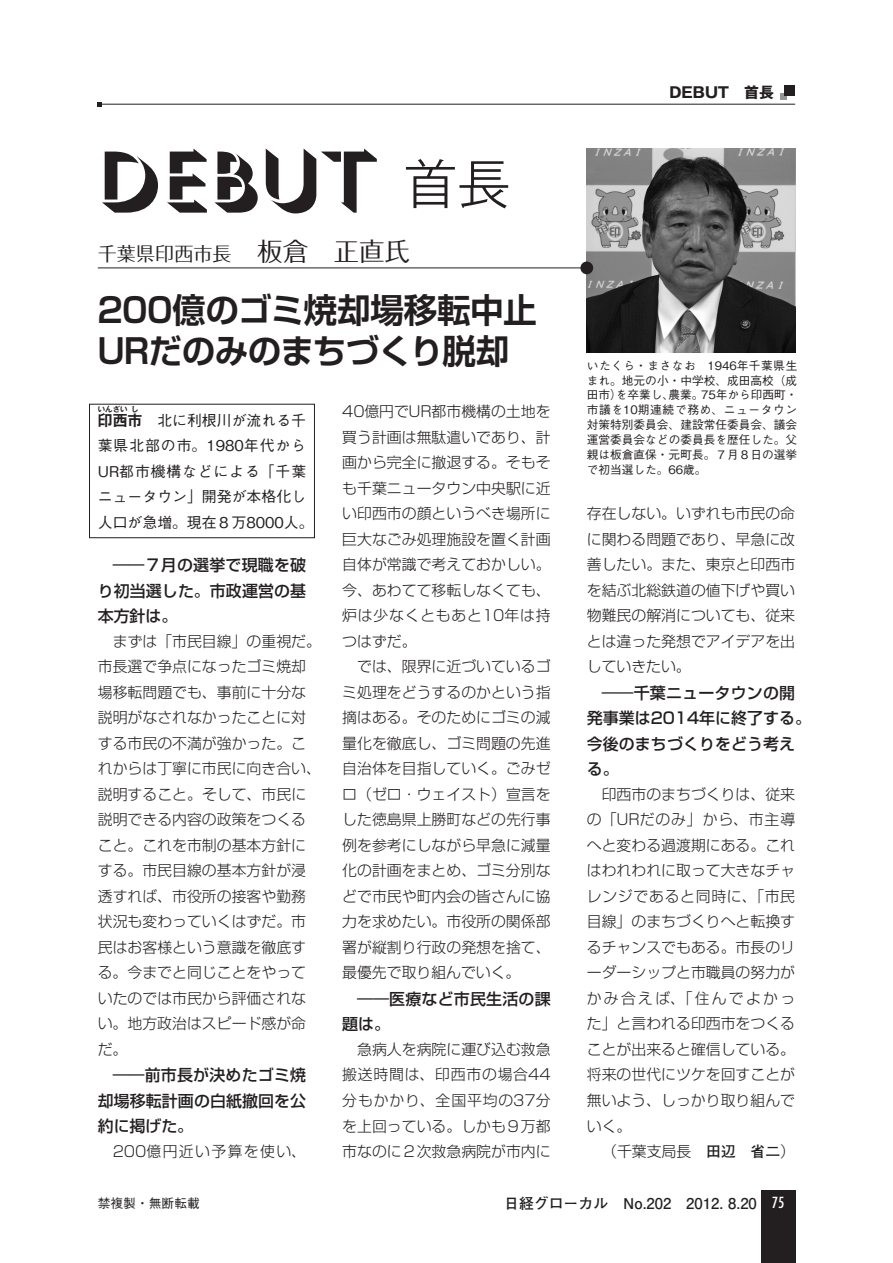
<style>
.page{position:relative;width:893px;height:1263px;background:#fff}
.page>*{position:absolute;margin:0;border:0;box-sizing:border-box;transform-origin:0 0}
.t1{font:85.05px "Gill Sans Std Light Shadowed";letter-spacing:-.005em;color:#231f20}
.t2{font:300 53.1px "Gothic MB101 Pro";color:#231f20}
.タイトル{font:700 34.05px "Shin Go Pro De";letter-spacing:-.02em;color:#231f20}
.名前{font:19.2px "Folk Pro";color:#231f20}
.小見出し{font:500 15.9px/25.5px "Shin Go Pro";letter-spacing:.005em;color:#231f20;text-align:justify}
.本文{font:300 14.85px/25.5px "Shin Go Pro";color:#231f20;text-align:justify}
.自治体の概要{font:500 14.85px/25.5px "Gothic BBB Pro";color:#231f20}
.t3{font:700 14.85px "Futo Go B101 Pro";color:#231f20}
.本文-2{font:300 14.85px "Shin Go Pro";letter-spacing:.09em;color:#231f20}
.柱-右{font:700 14.85px "Gothic MB101 Pro";color:#231f20}
.t4{font:condensed 14.85px "Futura Std";color:#fff}
.t5{font:500 12.75px "Gothic BBB Pro";color:#231f20}
.首長-略歴{font:500 11.7px/14.9px "Gothic BBB Pro";color:#231f20;text-align:justify}
.自治体の概要-2{font:700 7.5px "Gothic MB101 Pro De";color:#231f20}
.s1{font-size:25.5px}
.s2{font-family:"Gothic MB101 Pro De";font-weight:700}
.s3{font-family:"Futo Go B101 Pro";font-weight:700}
</style>
<div class="page">
<hr style="left:98px;top:104px;width:697px;height:1px;background:#231f20">
<svg style="left:98px;top:102px;width:4px;height:4px"></svg>
<div style="left:780px;top:94px;width:7px;height:6px;background:#939598"></div>
<div style="left:784px;top:85px;width:11px;height:11px;background:#231f20"></div>
<div style="left:761px;top:1191px;width:34px;height:72px;background:#231f20"></div>
<img style="left:587px;top:149px;width:208px;height:204px">
<hr style="left:98px;top:268px;width:489px;height:1px;background:#231f20">
<div style="left:580px;top:261px;width:13px;height:13px;background:#231f20;border-radius:50%"></div>
<div style="left:89px;top:404px;width:226px;height:134px;border:1px solid #231f20"></div>
<p class="t1" style="left:98px;top:123px;width:282px">DEBUT</p>
<p class="t2" style="left:404px;top:140px;width:108px">首長</p>
<p class="名前" style="left:98px;top:237px;width:314px">千葉県印西市長<span class="s1">　板倉　正直氏</span></p>
<p class="タイトル" style="left:97px;top:282px;width:441px">200億のゴミ焼却場移転中止</p>
<p class="タイトル" style="left:97px;top:323px;width:414px">URだのみのまちづくり脱却</p>
<p class="自治体の概要-2" style="left:98px;top:402px;width:31px">いんざい</p>
<p class="自治体の概要-2" style="left:131px;top:402px;width:9px">し</p>
<p class="自治体の概要" style="left:98px;top:431px;width:217px">葉県北部の市。1980年代から<br>UR都市機構などによる「千葉ニュータウン」開発が本格化し人口が急増。現在８万8000人。</p>
<p class="自治体の概要" style="left:98px;top:405px;width:210px"><span class="s2">印西市</span>　北に利根川が流れる千</p>
<p class="小見出し" style="left:98px;top:550px;width:210px;text-indent:15px">――７月の選挙で現職を破り初当選した。市政運営の基本方針は。</p>
<p class="本文" style="left:98px;top:626px;width:225px;text-align:left;text-indent:15px">まずは「市民目線」の重視だ。市長選で争点になったゴミ焼却場移転問題でも、事前に十分な説明がなされなかったことに対する市民の不満が強かった。これからは丁寧に市民に向き合い、説明すること。そして、市民に説明できる内容の政策をつくること。これを市制の基本方針にする。市民目線の基本方針が浸透すれば、市役所の接客や勤務状況も変わっていくはずだ。市民はお客様という意識を徹底する。今までと同じことをやっていたのでは市民から評価されない。地方政治はスピード感が命だ。</p>
<p class="小見出し" style="left:98px;top:1061px;width:210px;text-indent:15px">――前市長が決めたゴミ焼却場移転計画の白紙撤回を公約に掲げた。</p>
<p class="本文-2" style="left:113px;top:1139px;width:195px">200億円近い予算を使い、</p>
<p class="本文" style="left:342px;top:397px;width:210px">40億円でUR都市機構の土地を買う計画は無駄遣いであり、計画から完全に撤退する。そもそも千葉ニュータウン中央駅に近い印西市の顔というべき場所に巨大なごみ処理施設を置く計画自体が常識で考えておかしい。今、あわてて移転しなくても、炉は少なくともあと10年は持つはずだ。</p>
<p class="本文" style="left:342px;top:652px;width:210px;text-indent:15px">では、限界に近づいているゴミ処理をどうするのかという指摘はある。そのためにゴミの減量化を徹底し、ゴミ問題の先進自治体を目指していく。ごみゼロ（ゼロ・ウェイスト）宣言をした徳島県上勝町などの先行事例を参考にしながら早急に減量化の計画をまとめ、ゴミ分別などで市民や町内会の皆さんに協力を求めたい。市役所の関係部署が縦割り行政の発想を捨て、最優先で取り組んでいく。</p>
<p class="小見出し" style="left:342px;top:984px;width:210px;text-indent:15px">――医療など市民生活の課題は。</p>
<p class="本文" style="left:342px;top:1035px;width:210px;text-indent:15px">急病人を病院に運び込む救急搬送時間は、印西市の場合44分もかかり、全国平均の37分を上回っている。しかも９万都市なのに２次救急病院が市内に</p>
<p class="柱-右" style="left:669px;top:80px;width:106px">DEBUT　首長</p>
<p class="首長-略歴" style="left:587px;top:356px;width:212px">いたくら・まさなお　1946年千葉県生まれ。地元の小・中学校、成田高校（成田市）を卒業し、農業。75年から印西町・市議を10期連続で務め、ニュータウン対策特別委員会、建設常任委員会、議会運営委員会などの委員長を歴任した。父親は板倉直保・元町長。７月８日の選挙で初当選した。66歳。</p>
<p class="本文" style="left:587px;top:499px;width:210px">存在しない。いずれも市民の命に関わる問題であり、早急に改善したい。また、東京と印西市を結ぶ北総鉄道の値下げや買い物難民の解消についても、従来とは違った発想でアイデアを出していきたい。</p>
<p class="小見出し" style="left:587px;top:678px;width:226px;text-align:left;text-indent:15px">――千葉ニュータウンの開発事業は2014年に終了する。今後のまちづくりをどう考える。</p>
<p class="本文" style="left:587px;top:780px;width:210px;text-indent:15px">印西市のまちづくりは、従来の「URだのみ」から、市主導へと変わる過渡期にある。これはわれわれに取って大きなチャレンジであると同時に、「市民目線」のまちづくりへと転換するチャンスでもある。市長のリーダーシップと市職員の努力がかみ合えば、「住んでよかった」と言われる印西市をつくることが出来ると確信している。将来の世代にツケを回すことが無いよう、しっかり取り組んでいく。</p>
<p class="本文" style="left:602px;top:1137px;width:194px">（千葉支局長　<span class="s3">田辺　省二</span>）</p>
<p class="t5" style="left:98px;top:1193px;width:104px">禁複製・無断転載</p>
<p class="t3" style="left:504px;top:1191px;width:254px">日経グローカル　No.202　2012. 8.20</p>
<p class="t4" style="left:772px;top:1194px;width:14px">75</p>
</div>
